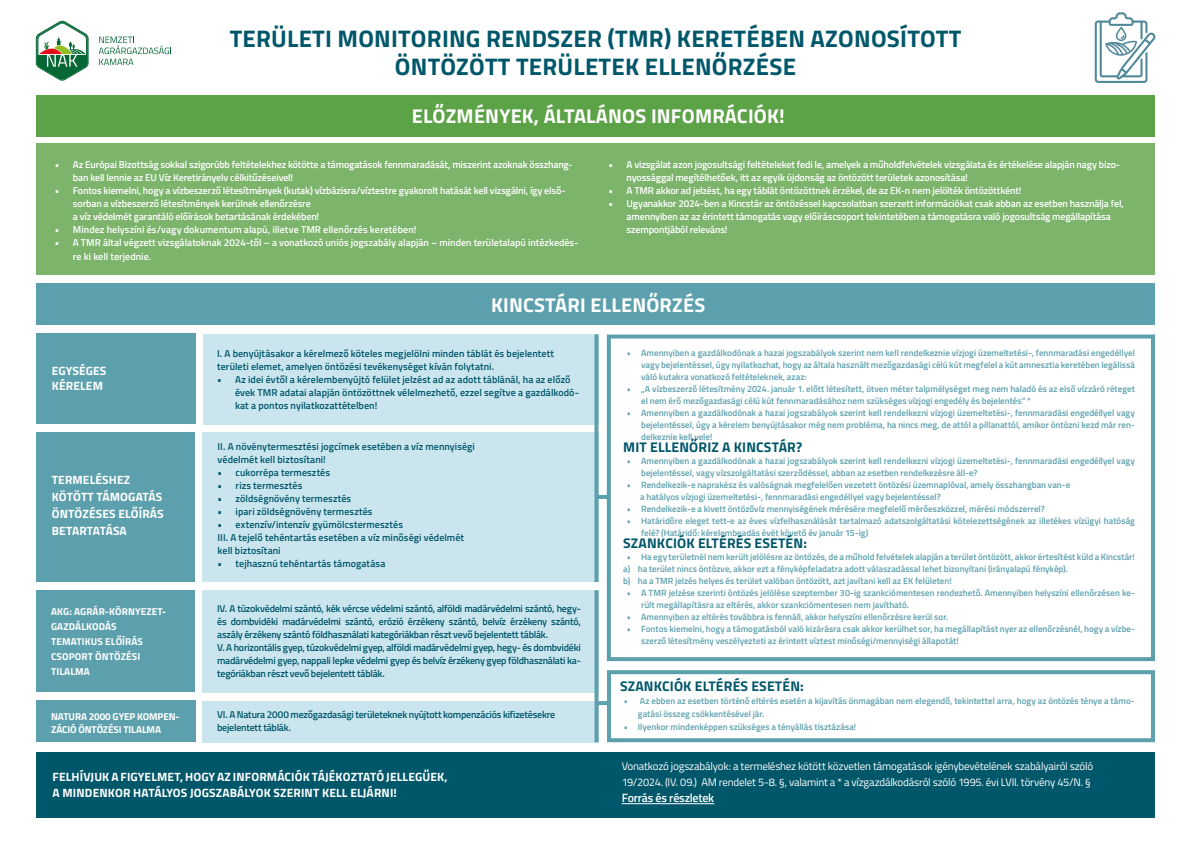
<style>
.page{position:relative;width:1191px;height:842px;background:#fff}
.page>*{position:absolute;margin:0;border:0;box-sizing:border-box;transform-origin:0 0}
.t1{font:700 24px/28px "Titillium";letter-spacing:.01em;color:#00576a;text-align:center}
.t2{font:700 20px "Titillium";letter-spacing:.01em;color:#fff}
.t3{font:700 14px "Titillium";letter-spacing:.01em;color:#00576a}
.t4{font:700 12px/17px "Titillium";letter-spacing:.01em;color:#fff}
.t5{font:600 12px "Titillium";letter-spacing:-.02em;color:#fff}
.t6{font:11px/16px "Titillium";letter-spacing:-.02em;color:#fff}
.t7{font:600 10px/13px "Titillium";letter-spacing:-.015em;color:#fff}
.t8{font:600 10px/13px "Titillium";color:#00576a}
.t9{font:600 10px/13px "Titillium";letter-spacing:-.025em;color:#00576a}
.t10{font:600 10px "Titillium";letter-spacing:.005em;color:#fff}
.t11{font:700 10px/15px "Titillium";letter-spacing:.005em;color:#fff}
.t12{font:700 10px/13px "Titillium";letter-spacing:-.015em;color:#fff}
.t13{font:600 9px/12px "Titillium";color:#5da0ad}
</style>
<div class="page">
<div style="left:36px;top:95px;width:1119px;height:42px;background:#5ca246"></div>
<div style="left:36px;top:283px;width:1119px;height:42px;background:#5da0ad"></div>
<div style="left:36px;top:752px;width:1119px;height:65px;background:#00576a"></div>
<div style="left:36px;top:143px;width:1119px;height:132px;background:#7cb46b"></div>
<div style="left:36px;top:334px;width:159px;height:90px;background:#5da0ad"></div>
<div style="left:36px;top:590px;width:159px;height:102px;background:#5da0ad"></div>
<div style="left:36px;top:700px;width:159px;height:42px;background:#5da0ad"></div>
<div style="left:36px;top:432px;width:158px;height:150px;background:#5da0ad"></div>
<div style="left:202px;top:334px;width:396px;height:90px;background:#cae5ee"></div>
<div style="left:202px;top:432px;width:396px;height:150px;background:#cae5ee"></div>
<div style="left:607px;top:334px;width:548px;height:327px;border:4px solid #5da0ad"></div>
<div style="left:202px;top:590px;width:396px;height:103px;background:#cae5ee"></div>
<div style="left:202px;top:701px;width:396px;height:41px;background:#cae5ee"></div>
<div style="left:607px;top:670px;width:548px;height:72px;border:4px solid #5da0ad"></div>
<hr style="left:621px;top:803px;width:93px;height:1px;background:#fff">
<svg style="left:99px;top:37px;width:72px;height:28px"></svg>
<svg style="left:36px;top:21px;width:52px;height:60px"></svg>
<svg style="left:1094px;top:12px;width:61px;height:71px"></svg>
<svg style="left:594px;top:590px;width:4px;height:152px"></svg>
<svg style="left:594px;top:334px;width:4px;height:248px"></svg>
<hr style="left:595px;top:701px;width:14px;height:4px;background:#5da0ad">
<hr style="left:595px;top:495px;width:14px;height:4px;background:#5da0ad">
<h1 class="t1" style="left:230px;top:23px;width:733px">TERÜLETI MONITORING RENDSZER (TMR) KERETÉBEN AZONOSÍTOTT<br>ÖNTÖZÖTT TERÜLETEK ELLENŐRZÉSE</h1>
<h2 class="t2" style="left:412px;top:101px;width:374px">ELŐZMÉNYEK, ÁLTALÁNOS INFOMRÁCIÓK!</h2>
<p class="t7" style="left:73px;top:157px;width:501px;text-indent:-18px">• Az Európai Bizottság sokkal szigorúbb feltételekhez kötötte a támogatások fennmaradását, miszerint azoknak összhang&shy;ban kell lennie az EU Víz Keretirányelv célkitűzéseivel!</p>
<p class="t7" style="left:73px;top:183px;width:494px;text-indent:-18px">• Fontos kiemelni, hogy a vízbeszerző létesítmények (kutak) vízbázisra/víztestre gyakorolt hatását kell vizsgálni, így első&shy;sorban a vízbeszerző létesítmények kerülnek ellenőrzésre<br>a víz védelmét garantáló előírások betartásának érdekében!</p>
<p class="t10" style="left:55px;top:222px;width:363px">• Mindez helyszíni és/vagy dokumentum alapú, illetve TMR ellenőrzés keretében!</p>
<p class="t7" style="left:73px;top:235px;width:507px;line-height:14px;text-indent:-18px">• A TMR által végzett vizsgálatoknak 2024-től – a vonatkozó uniós jogszabály alapján – minden területalapú intézkedés&shy;re ki kell terjednie.</p>
<p class="t7" style="left:626px;top:157px;width:495px;text-indent:-18px">• A vizsgálat azon jogosultsági feltételeket fedi le, amelyek a műholdfelvételek vizsgálata és értékelése alapján nagy bizo&shy;nyossággal megítélhetőek, itt az egyik újdonság az öntözött területek azonosítása!</p>
<p class="t7" style="left:608px;top:183px;width:414px">• A TMR akkor ad jelzést, ha egy táblát öntözöttnek érzékel, de az EK-n nem jelölték öntözöttként!</p>
<p class="t7" style="left:626px;top:196px;width:499px;text-indent:-18px">• Ugyanakkor 2024-ben a Kincstár az öntözéssel kapcsolatban szerzett információkat csak abban az esetben használja fel, amennyiben az az érintett támogatás vagy előíráscsoport tekintetében a támogatásra való jogosultság megállapítása szempontjából releváns!</p>
<h3 class="t4" style="left:52px;top:363px;width:56px;line-height:15px">EGYSÉGES<br>KÉRELEM</h3>
<h3 class="t4" style="left:52px;top:471px;width:113px">TERMELÉSHEZ<br>KÖTÖTT TÁMOGATÁS<br>ÖNTÖZÉSES ELŐÍRÁS<br>BETARTATÁSA</h3>
<p class="t11" style="left:51px;top:604px;width:117px">AKG: AGRÁR-KÖRNYEZET-<br>GAZDÁLKODÁS<br>TEMATIKUS ELŐÍRÁS<br>CSOPORT ÖNTÖZÉSI<br>TILALMA</p>
<p class="t12" style="left:51px;top:709px;width:130px">NATURA 2000 GYEP KOMPEN-<br>ZÁCIÓ ÖNTÖZÉSI TILALMA</p>
<h2 class="t2" style="left:491px;top:290px;width:216px">KINCSTÁRI ELLENŐRZÉS</h2>
<p class="t8" style="left:217px;top:347px;width:338px">I. A benyújtásakor a kérelmező köteles megjelölni minden táblát és bejelentett területi elemet, amelyen öntözési tevékenységet kíván folytatni.</p>
<p class="t8" style="left:235px;top:373px;width:345px;text-indent:-18px">• Az idei évtől a kérelembenyújtó felület jelzést ad az adott táblánál, ha az előző évek TMR adatai alapján öntözöttnek vélelmezhető, ezzel segítve a gazdálkodó&shy;kat a pontos nyilatkozattételben!</p>
<p class="t8" style="left:218px;top:440px;width:259px">II. A növénytermesztési jogcímek esetében a víz mennyiségi védelmét kell biztosítani!</p>
<p class="t8" style="left:218px;top:466px;width:114px">• cukorrépa termesztés</p>
<p class="t8" style="left:218px;top:479px;width:86px">• rizs termesztés</p>
<p class="t8" style="left:218px;top:492px;width:135px">• zöldségnövény termesztés</p>
<p class="t8" style="left:218px;top:505px;width:156px">• ipari zöldségnövény termesztés</p>
<p class="t8" style="left:218px;top:518px;width:248px">• extenzív/intenzív gyümölcstermesztés<br>III. A tejelő tehéntartás esetében a víz minőségi védelmét kell biztosítani</p>
<p class="t8" style="left:218px;top:557px;width:169px">• tejhasznú tehéntartás támogatása</p>
<p class="t9" style="left:217px;top:602px;width:365px">IV. A túzokvédelmi szántó, kék vércse védelmi szántó, alföldi madárvédelmi szántó, hegy&shy;és dombvidéki madárvédelmi szántó, erózió érzékeny szántó, belvíz érzékeny szántó, aszály érzékeny szántó földhasználati kategóriákban részt vevő bejelentett táblák.<br>V. A horizontális gyep, túzokvédelmi gyep, alföldi madárvédelmi gyep, hegy- és dombvidéki madárvédelmi gyep, nappali lepke védelmi gyep és belvíz érzékeny gyep földhasználati ka&shy;tegóriákban részt vevő bejelentett táblák.</p>
<p class="t9" style="left:217px;top:708px;width:340px">VI. A Natura 2000 mezőgazdasági területeknek nyújtott kompenzációs kifizetésekre bejelentett táblák.</p>
<p class="t13" style="left:641px;top:346px;width:495px;text-align:justify;text-indent:-14px">• Amennyiben a gazdálkodónak a hazai jogszabályok szerint nem kell rendelkeznie vízjogi üzemeltetési-, fennmaradási engedéllyel vagy bejelentéssel, úgy nyilatkozhat, hogy az általa használt mezőgazdasági célú kút megfelel a kút amnesztia keretében legálissá váló kutakra vonatkozó feltételeknek, azaz:</p>
<p class="t13" style="left:641px;top:382px;width:495px;text-indent:-14px">• „A vízbeszerző létesítmény 2024. január 1. előtt létesített, ötven méter talpmélységet meg nem haladó és az első vízzáró réteget el nem érő mezőgazdasági célú kút fennmaradásához nem szükséges vízjogi engedély és bejelentés” *</p>
<p class="t13" style="left:641px;top:406px;width:495px;text-align:justify;text-indent:-14px">• Amennyiben a gazdálkodónak a hazai jogszabályok szerint kell rendelkezni vízjogi üzemeltetési-, fennmaradási engedéllyel vagy bejelentéssel, úgy a kérelem benyújtásakor még nem probléma, ha nincs meg, de attól a pillanattól, amikor öntözni kezd már ren&shy;delkeznie kell vele!</p>
<h3 class="t3" style="left:623px;top:436px;width:180px">MIT ELLENŐRIZ A KINCSTÁR?</h3>
<p class="t13" style="left:641px;top:454px;width:495px;text-indent:-14px">• Amennyiben a gazdálkodónak a hazai jogszabályok szerint kell rendelkezni vízjogi üzemeltetési-, fennmaradási engedéllyel vagy bejelentéssel, vagy vízszolgáltatási szerződéssel, abban az esetben rendelkezésre áll-e?</p>
<p class="t13" style="left:640px;top:478px;width:432px;text-indent:-13px">• Rendelkezik-e naprakész és valóságnak megfelelően vezetett öntözési üzemnaplóval, amely összhangban van-e a hatályos vízjogi üzemeltetési-, fennmaradási engedéllyel vagy bejelentéssel?</p>
<p class="t13" style="left:627px;top:502px;width:419px">• Rendelkezik-e a kivett öntözővíz mennyiségének mérésére megfelelő mérőeszközzel, mérési módszerrel?</p>
<p class="t13" style="left:641px;top:514px;width:495px;text-indent:-14px">• Határidőre eleget tett-e az éves vízfelhasználását tartalmazó adatszolgáltatási kötelezettségének az illetékes vízügyi hatóság felé? (Határidő: kérelembeadás évét követő év január 15-ig)</p>
<h3 class="t3" style="left:623px;top:532px;width:185px">SZANKCIÓK ELTÉRÉS ESETÉN:</h3>
<p class="t13" style="left:623px;top:550px;width:513px;text-indent:4px">• Ha egy területnél nem került jelölésre az öntözés, de a műhold felvételek alapján a terület öntözött, akkor értesítést küld a Kincstár! a) ha terület nincs öntözve, akkor ezt a fényképfeladatra adott válaszadással lehet bizonyítani (irányalapú fénykép).<br>b) ha a TMR jelzés helyes és terület valóban öntözött, azt javítani kell az EK felületen!</p>
<p class="t13" style="left:641px;top:586px;width:495px;text-indent:-14px">• A TMR jelzése szerinti öntözés jelölése szeptember 30-ig szankciómentesen rendezhető. Amennyiben helyszíni ellenőrzésen ke&shy;rült megállapításra az eltérés, akkor szankciómentesen nem javítható.</p>
<p class="t13" style="left:627px;top:610px;width:323px">• Amennyiben az eltérés továbbra is fennáll, akkor helyszíni ellenőrzésre kerül sor.</p>
<p class="t13" style="left:641px;top:622px;width:495px;text-indent:-14px">• Fontos kiemelni, hogy a támogatásból való kizárásra csak akkor kerülhet sor, ha megállapítást nyer az ellenőrzésnél, hogy a vízbe&shy;szerző létesítmény veszélyezteti az érintett víztest minőségi/mennyiségi állapotát!</p>
<h3 class="t3" style="left:620px;top:676px;width:185px">SZANKCIÓK ELTÉRÉS ESETÉN:</h3>
<p class="t13" style="left:638px;top:694px;width:498px;line-height:13px;text-indent:-14px">• Az ebben az esetben történő eltérés esetén a kijavítás önmagában nem elegendő, tekintettel arra, hogy az öntözés ténye a támo&shy;gatási összeg csökkentésével jár.</p>
<p class="t13" style="left:624px;top:721px;width:234px">• Ilyenkor mindenképpen szükséges a tényállás tisztázása!</p>
<h3 class="t4" style="left:53px;top:768px;width:396px;line-height:16px">FELHÍVJUK A FIGYELMET, HOGY AZ INFORMÁCIÓK TÁJÉKOZTATÓ JELLEGŰEK,<br>A MINDENKOR HATÁLYOS JOGSZABÁLYOK SZERINT KELL ELJÁRNI!</h3>
<p class="t6" style="left:621px;top:758px;width:473px">Vonatkozó jogszabályok: a termeléshez kötött közvetlen támogatások igénybevételének szabályairól szóló<br>19/2024. (IV. 09.) AM rendelet 5-8. §, valamint a * a vízgazdálkodásról szóló 1995. évi LVII. törvény 45/N. §</p>
<h3 class="t5" style="left:621px;top:789px;width:94px">Forrás és részletek</h3>
</div>
